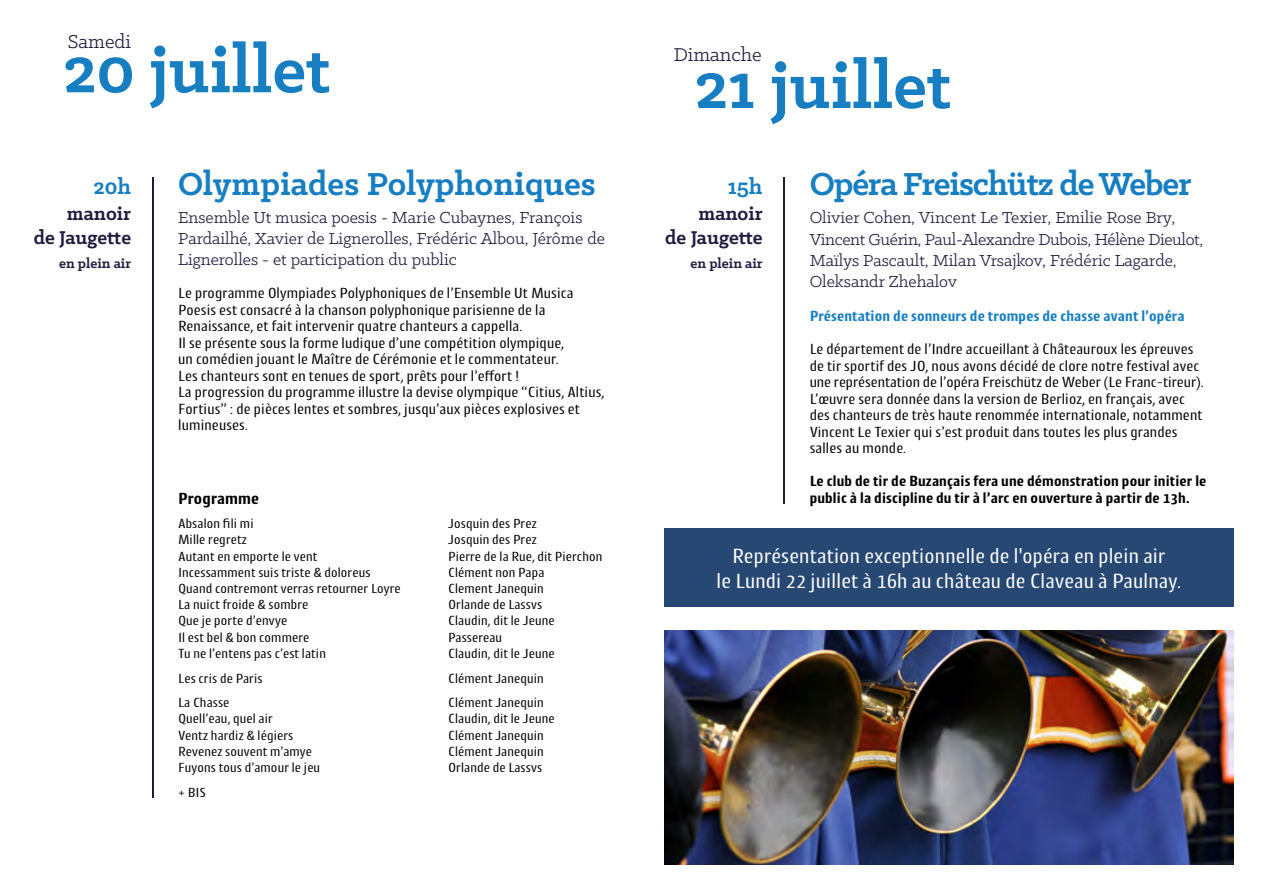
<style>
.page{position:relative;width:1263px;height:893px;background:#fff}
.page>*{position:absolute;margin:0;border:0;box-sizing:border-box;transform-origin:0 0}
.t1{font:700 72px "Klinic Slab";color:#177ec2}
.t2{font:700 36px "Klinic Slab";letter-spacing:-.015em;color:#177ec2}
.t3{font:700 24px "Klinic Slab";color:#177ec2}
.t4{font:21px/25.2px "Cantiga";color:#fff;text-align:center}
.t5{font:700 21px/24px "Klinic Slab";color:#201b3e;text-align:right}
.t6{font:21px "Klinic Slab";color:#201b3e}
.t7{font:18px/21px "Klinic Slab";color:#201b3e}
.t8{font:700 16.5px "Cantiga";color:#000}
.t9{font:15px/16.5px "Cantiga";color:#000}
.t10{font:700 15px/16.5px "Cantiga";color:#000}
.t11{font:700 15px "Cantiga";color:#177ec2}
.t12{font:700 15px "Klinic Slab";color:#201b3e}
.t13{font:13.5px "Cantiga";color:#000}
</style>
<div class="page">
<hr style="left:152px;top:177px;width:1px;height:620px;background:#201b3e">
<hr style="left:784px;top:178px;width:1px;height:326px;background:#201b3e">
<img style="left:664px;top:630px;width:570px;height:234px">
<div style="left:664px;top:529px;width:570px;height:78px;background:#274872"></div>
<h3 class="t6" style="left:68px;top:28px;width:65px">Samedi</h3>
<h1 class="t1" style="left:63px;top:23px;width:269px">20 juillet</h1>
<h3 class="t3" style="left:94px;top:171px;width:39px">20h</h3>
<h3 class="t5" style="left:34px;top:201px;width:99px">manoir<br>de Jaugette</h3>
<p class="t12" style="left:59px;top:253px;width:73px">en plein air</p>
<h2 class="t2" style="left:178px;top:160px;width:419px">Olympiades Polyphoniques</h2>
<p class="t7" style="left:178px;top:207px;width:428px">Ensemble Ut musica poesis - Marie Cubaynes, François<br>Pardailhé, Xavier de Lignerolles, Frédéric Albou, Jérôme de<br>Lignerolles - et participation du public</p>
<p class="t9" style="left:178px;top:285px;width:428px">Le programme Olympiades Polyphoniques de l’Ensemble Ut Musica Poesis est consacré à la chanson polyphonique parisienne de la Renaissance, et fait intervenir quatre chanteurs a cappella.<br>Il se présente sous la forme ludique d’une compétition olympique,<br>un comédien jouant le Maître de Cérémonie et le commentateur.<br>Les chanteurs sont en tenues de sport, prêts pour l’effort !<br>La progression du programme illustre la devise olympique “Citius, Altius, Fortius” : de pièces lentes et sombres, jusqu’aux pièces explosives et lumineuses.</p>
<p class="t8" style="left:178px;top:488px;width:83px">Programme</p>
<p class="t13" style="left:178px;top:515px;width:77px">Absalon fili mi</p>
<p class="t13" style="left:448px;top:515px;width:90px">Josquin des Prez</p>
<p class="t13" style="left:178px;top:531px;width:70px">Mille regretz</p>
<p class="t13" style="left:448px;top:531px;width:90px">Josquin des Prez</p>
<p class="t13" style="left:178px;top:548px;width:141px">Autant en emporte le vent</p>
<p class="t13" style="left:448px;top:548px;width:156px">Pierre de la Rue, dit Pierchon</p>
<p class="t13" style="left:178px;top:564px;width:194px">Incessamment suis triste &amp; doloreus</p>
<p class="t13" style="left:448px;top:564px;width:98px">Clément non Papa</p>
<p class="t13" style="left:178px;top:580px;width:224px">Quand contremont verras retourner Loyre</p>
<p class="t13" style="left:448px;top:580px;width:97px">Clement Janequin</p>
<p class="t13" style="left:178px;top:596px;width:132px">La nuict froide &amp; sombre</p>
<p class="t13" style="left:448px;top:596px;width:96px">Orlande de Lassvs</p>
<p class="t13" style="left:178px;top:612px;width:111px">Que je porte d’envye</p>
<p class="t13" style="left:448px;top:612px;width:108px">Claudin, dit le Jeune</p>
<p class="t13" style="left:178px;top:629px;width:133px">Il est bel &amp; bon commere</p>
<p class="t13" style="left:448px;top:629px;width:56px">Passereau</p>
<p class="t13" style="left:178px;top:645px;width:149px">Tu ne l’entens pas c’est latin</p>
<p class="t13" style="left:448px;top:645px;width:108px">Claudin, dit le Jeune</p>
<p class="t13" style="left:178px;top:670px;width:86px">Les cris de Paris</p>
<p class="t13" style="left:448px;top:670px;width:97px">Clément Janequin</p>
<p class="t13" style="left:178px;top:694px;width:53px">La Chasse</p>
<p class="t13" style="left:448px;top:694px;width:97px">Clément Janequin</p>
<p class="t13" style="left:178px;top:710px;width:96px">Quell’eau, quel air</p>
<p class="t13" style="left:448px;top:710px;width:108px">Claudin, dit le Jeune</p>
<p class="t13" style="left:178px;top:727px;width:117px">Ventz hardiz &amp; légiers</p>
<p class="t13" style="left:448px;top:727px;width:97px">Clément Janequin</p>
<p class="t13" style="left:178px;top:743px;width:136px">Revenez souvent m’amye</p>
<p class="t13" style="left:448px;top:743px;width:97px">Clément Janequin</p>
<p class="t13" style="left:178px;top:759px;width:144px">Fuyons tous d’amour le jeu</p>
<p class="t13" style="left:448px;top:759px;width:96px">Orlande de Lassvs</p>
<p class="t13" style="left:178px;top:784px;width:29px">+ BIS</p>
<h3 class="t6" style="left:674px;top:41px;width:89px">Dimanche</h3>
<h1 class="t1" style="left:694px;top:38px;width:258px">21 juillet</h1>
<h3 class="t3" style="left:728px;top:171px;width:36px">15h</h3>
<h3 class="t5" style="left:665px;top:201px;width:99px">manoir<br>de Jaugette</h3>
<p class="t12" style="left:691px;top:253px;width:73px">en plein air</p>
<h2 class="t2" style="left:810px;top:160px;width:383px">Opéra Freischütz de Weber</h2>
<p class="t7" style="left:810px;top:207px;width:395px">Olivier Cohen, Vincent Le Texier, Emilie Rose Bry, Vincent Guérin, Paul-Alexandre Dubois, Hélène Dieulot, Maïlys Pascault, Milan Vrsajkov, Frédéric Lagarde, Oleksandr Zhehalov</p>
<p class="t11" style="left:810px;top:306px;width:376px">Présentation de sonneurs de trompes de chasse avant l’opéra</p>
<p class="t9" style="left:810px;top:340px;width:396px">Le département de l’Indre accueillant à Châteauroux les épreuves de tir sportif des JO, nous avons décidé de clore notre festival avec une représentation de l’opéra Freischütz de Weber (Le Franc-tireur).<br>L’œuvre sera donnée dans la version de Berlioz, en français, avec des chanteurs de très haute renommée internationale, notamment Vincent Le Texier qui s’est produit dans toutes les plus grandes salles au monde.</p>
<p class="t10" style="left:810px;top:472px;width:398px">Le club de tir de Buzançais fera une démonstration pour initier le public à la discipline du tir à l’arc en ouverture à partir de 13h.</p>
<h3 class="t4" style="left:716px;top:543px;width:466px">Représentation exceptionnelle de l'opéra en plein air<br>le Lundi 22 juillet à 16h au château de Claveau à Paulnay.</h3>
</div>
